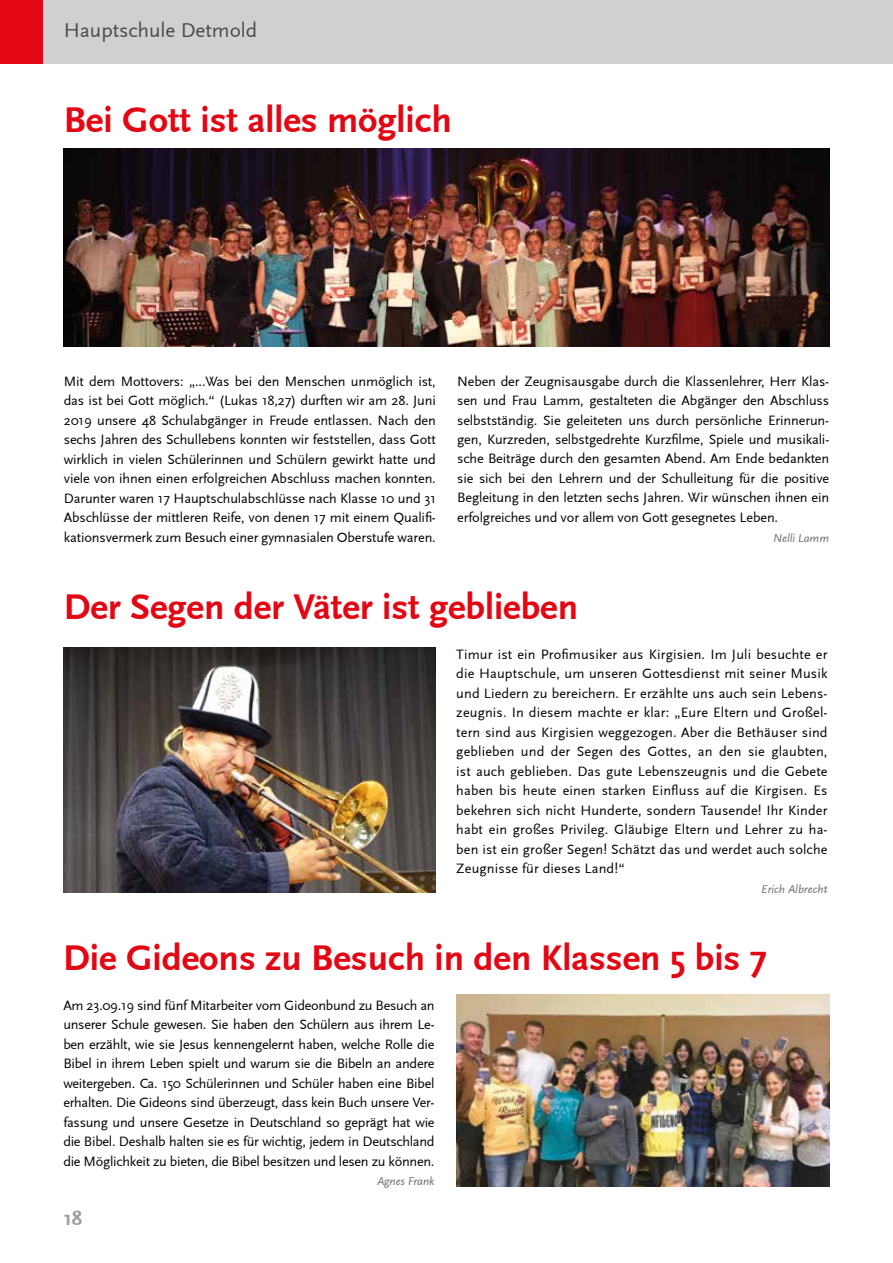
<style>
.page{position:relative;width:893px;height:1263px;background:#fff}
.page>*{position:absolute;margin:0;border:0;box-sizing:border-box;transform-origin:0 0}
.t1{font:700 37.5px "Scala Sans";color:#e30613}
.t2{font:21px "Scala Sans";color:#4a4a49}
.t3{font:700 21px "Scala Sans";color:#9d9d9c}
.t4{font:14.25px/19.5px "Scala Sans";letter-spacing:-.01em;color:#000;text-align:justify}
.t5{font:italic 12px "Scala Sans";color:#706f6f}
</style>
<div class="page">
<div style="left:0;top:0;width:893px;height:64px;background:#d0d0d0"></div>
<div style="left:0;top:0;width:43px;height:64px;background:#e30613"></div>
<img style="left:64px;top:149px;width:765px;height:198px">
<img style="left:457px;top:994px;width:372px;height:192px">
<img style="left:64px;top:647px;width:372px;height:245px">
<h2 class="t2" style="left:64px;top:19px;width:195px">Hauptschule Detmold</h2>
<h1 class="t1" style="left:64px;top:100px;width:390px">Bei Gott ist alles möglich</h1>
<p class="t4" style="left:64px;top:371px;width:374px">Mit dem Mottovers: „...Was bei den Menschen unmöglich ist, das ist bei Gott möglich.“ (Lukas 18,27) durften wir am 28. Juni 2019 unsere 48 Schulabgänger in Freude entlassen. Nach den sechs Jahren des Schullebens konnten wir feststellen, dass Gott wirklich in vielen Schülerinnen und Schülern gewirkt hatte und viele von ihnen einen erfolgreichen Abschluss machen konnten.<br>Darunter waren 17 Hauptschulabschlüsse nach Klasse 10 und 31<br>Abschlüsse der mittleren Reife, von denen 17 mit einem Qualifi&shy;kationsvermerk zum Besuch einer gymnasialen Oberstufe waren.</p>
<p class="t4" style="left:457px;top:371px;width:374px">Neben der Zeugnisausgabe durch die Klassenlehrer, Herr Klas&shy;sen und Frau Lamm, gestalteten die Abgänger den Abschluss selbstständig. Sie geleiteten uns durch persönliche Erinnerun&shy;gen, Kurzreden, selbstgedrehte Kurzfilme, Spiele und musikali&shy;sche Beiträge durch den gesamten Abend. Am Ende bedankten sie sich bei den Lehrern und der Schulleitung für die positive Begleitung in den letzten sechs Jahren. Wir wünschen ihnen ein erfolgreiches und vor allem von Gott gesegnetes Leben.</p>
<p class="t5" style="left:773px;top:531px;width:58px">Nelli Lamm</p>
<h1 class="t1" style="left:64px;top:587px;width:516px">Der Segen der Väter ist geblieben</h1>
<p class="t4" style="left:456px;top:644px;width:373px">Timur ist ein Profimusiker aus Kirgisien. Im Juli besuchte er die Hauptschule, um unseren Gottesdienst mit seiner Musik und Liedern zu bereichern. Er erzählte uns auch sein Lebens&shy;zeugnis. In diesem machte er klar: „Eure Eltern und Großel&shy;tern sind aus Kirgisien weggezogen. Aber die Bethäuser sind geblieben und der Segen des Gottes, an den sie glaubten, ist auch geblieben. Das gute Lebenszeugnis und die Gebete haben bis heute einen starken Einfluss auf die Kirgisen. Es bekehren sich nicht Hunderte, sondern Tausende! Ihr Kinder habt ein großes Privileg. Gläubige Eltern und Lehrer zu ha&shy;ben ist ein großer Segen! Schätzt das und werdet auch solche Zeugnisse für dieses Land!“</p>
<p class="t5" style="left:761px;top:882px;width:68px">Erich Albrecht</p>
<h1 class="t1" style="left:63px;top:937px;width:705px">Die Gideons zu Besuch in den Klassen 5 bis 7</h1>
<p class="t4" style="left:63px;top:995px;width:373px">Am 23.09.19 sind fünf Mitarbeiter vom Gideonbund zu Besuch an unserer Schule gewesen. Sie haben den Schülern aus ihrem Le&shy;ben erzählt, wie sie Jesus kennengelernt haben, welche Rolle die Bibel in ihrem Leben spielt und warum sie die Bibeln an andere weitergeben. Ca. 150 Schülerinnen und Schüler haben eine Bibel erhalten. Die Gideons sind überzeugt, dass kein Buch unsere Ver&shy;fassung und unsere Gesetze in Deutschland so geprägt hat wie die Bibel. Deshalb halten sie es für wichtig, jedem in Deutschland die Möglichkeit zu bieten, die Bibel besitzen und lesen zu können.</p>
<p class="t5" style="left:377px;top:1175px;width:59px">Agnes Frank</p>
<h2 class="t3" style="left:64px;top:1207px;width:20px">18</h2>
</div>
